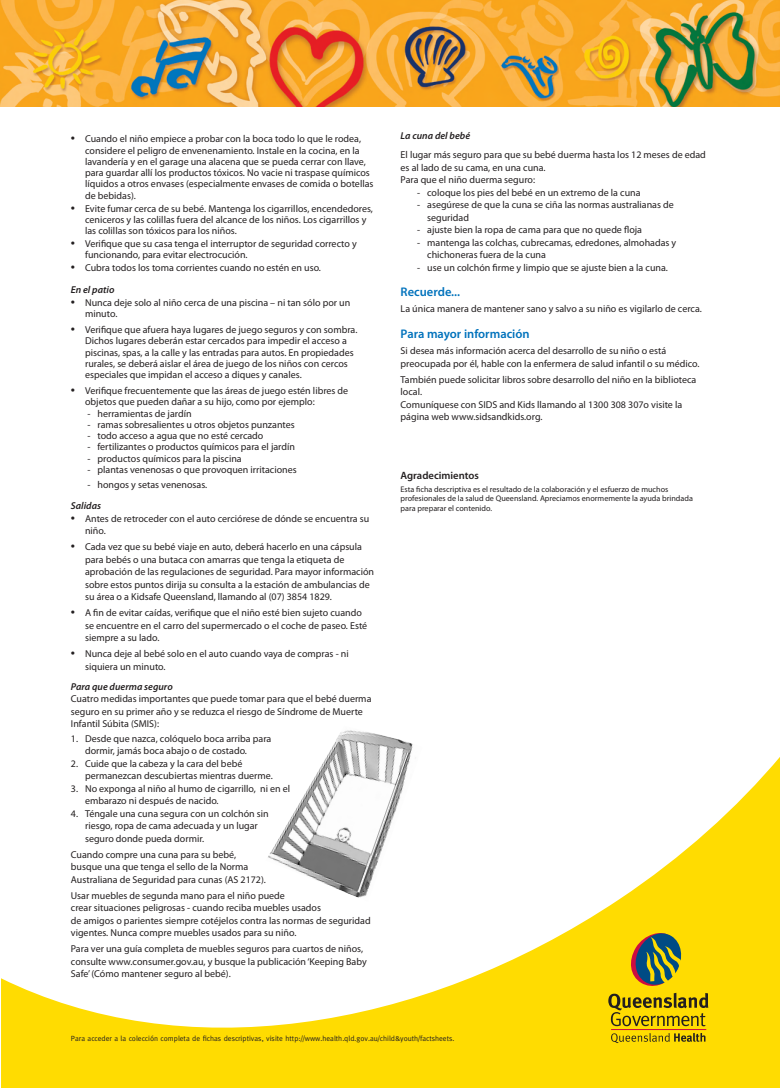
<style>
.page{position:relative;width:780px;height:1088px;background:#fff}
.page>*{position:absolute;margin:0;border:0;box-sizing:border-box;transform-origin:0 0}
.Head_-_Language{font:600 12.5px "Myriad Pro";color:#0072bc}
.Head_-_Language-2{font:600 10.62px "Myriad Pro";color:#231f20}
.Head_-_Language-3{font:10px/12.5px "Myriad Pro";color:#231f20}
.BodyText_-_italic_su{font:10px/11.2px "Myriad Pro";color:#231f20}
.Body_Text_-_Head{font:italic 600 10px "Myriad Pro";color:#231f20}
.BodyText_-_italic_su-2{font:italic 600 10px "Myriad Pro";color:#231f20}
.Head_-_Language-4{font:italic 600 10px "Myriad Pro";color:#231f20}
.Head_-_Language-5{font:8.12px/9.4px "Myriad Pro";color:#231f20}
.t1{font:7.5px "Meta";color:#231f20}
.s1{font-size:15px}
</style>
<div class="page">
<svg style="left:1px;top:757px;width:779px;height:331px"></svg>
<img style="left:0;top:0;width:779px;height:106px">
<svg style="left:611px;top:1033px;width:94px;height:10px"></svg>
<hr style="left:611px;top:1029px;width:95px;height:1px;background:#cd0d40">
<svg style="left:608px;top:932px;width:100px;height:94px;background:#c1ad18"></svg>
<img style="left:266px;top:730px;width:156px;height:172px">
<p class="Head_-_Language-3" style="left:85px;top:133px;width:290px;line-height:11.2px;text-indent:-14px"><span class="s1">•</span> Cuando el niño empiece a probar con la boca todo lo que le rodea, considere el peligro de envenenamiento. Instale en la cocina, en la lavandería y en el garage una alacena que se pueda cerrar con llave, para guardar allí los productos tóxicos. No vacie ni traspase químicos líquidos a otros envases (especialmente envases de comida o botellas de bebidas).</p>
<p class="Head_-_Language-3" style="left:85px;top:202px;width:289px;line-height:11.2px;text-indent:-14px"><span class="s1">•</span> Evite fumar cerca de su bebé. Mantenga los cigarrillos, encendedores, ceniceros y las colillas fuera del alcance de los niños. Los cigarrillos y las colillas son tóxicos para los niños.</p>
<p class="Head_-_Language-3" style="left:85px;top:238px;width:273px;line-height:11.2px;text-indent:-14px"><span class="s1">•</span> Verifique que su casa tenga el interruptor de seguridad correcto y funcionando, para evitar electrocución.</p>
<p class="Head_-_Language-3" style="left:71px;top:262px;width:251px"><span class="s1">•</span> Cubra todos los toma corrientes cuando no estén en uso.</p>
<p class="BodyText_-_italic_su-2" style="left:71px;top:284px;width:45px">En el patio</p>
<p class="BodyText_-_italic_su" style="left:85px;top:297px;width:267px;text-indent:-14px"><span class="s1">•</span> Nunca deje solo al niño cerca de una piscina – ni tan sólo por un minuto.</p>
<p class="BodyText_-_italic_su" style="left:85px;top:324px;width:274px;text-indent:-14px"><span class="s1">•</span> Verifique que afuera haya lugares de juego seguros y con sombra.<br>Dichos lugares deberán estar cercados para impedir el acceso a piscinas, spas, a la calle y las entradas para autos. En propiedades rurales, se deberá aislar el área de juego de los niños con cercos especiales que impidan el acceso a diques y canales.</p>
<p class="BodyText_-_italic_su" style="left:85px;top:385px;width:265px;text-indent:-14px"><span class="s1">•</span> Verifique frecuentemente que las áreas de juego estén libres de objetos que pueden dañar a su hijo, como por ejemplo:</p>
<p class="BodyText_-_italic_su" style="left:87px;top:407px;width:106px">- herramientas de jardín</p>
<p class="BodyText_-_italic_su" style="left:87px;top:419px;width:209px">- ramas sobresalientes u otros objetos punzantes</p>
<p class="BodyText_-_italic_su" style="left:87px;top:430px;width:177px">- todo acceso a agua que no esté cercado</p>
<p class="BodyText_-_italic_su" style="left:87px;top:441px;width:209px">- fertilizantes o productos químicos para el jardín</p>
<p class="BodyText_-_italic_su" style="left:87px;top:452px;width:156px">- productos químicos para la piscina</p>
<p class="BodyText_-_italic_su" style="left:87px;top:464px;width:211px">- plantas venenosas o que provoquen irritaciones</p>
<p class="BodyText_-_italic_su" style="left:87px;top:479px;width:121px">- hongos y setas venenosas.</p>
<p class="BodyText_-_italic_su-2" style="left:71px;top:499px;width:32px">Salidas</p>
<p class="Head_-_Language-3" style="left:85px;top:512px;width:286px;text-indent:-14px"><span class="s1">•</span> Antes de retroceder con el auto cerciórese de dónde se encuentra su niño.</p>
<p class="Head_-_Language-3" style="left:85px;top:540px;width:290px;text-indent:-14px"><span class="s1">•</span> Cada vez que su bebé viaje en auto, deberá hacerlo en una cápsula para bebés o una butaca con amarras que tenga la etiqueta de aprobación de las regulaciones de seguridad. Para mayor información sobre estos puntos dirija su consulta a la estación de ambulancias de su área o a Kidsafe Queensland, llamando al (07) 3854 1829.</p>
<p class="Head_-_Language-3" style="left:85px;top:606px;width:284px;text-indent:-14px"><span class="s1">•</span> A fin de evitar caídas, verifique que el niño esté bien sujeto cuando se encuentre en el carro del supermercado o el coche de paseo. Esté siempre a su lado.</p>
<p class="Head_-_Language-3" style="left:85px;top:647px;width:265px;text-indent:-14px"><span class="s1">•</span> Nunca deje al bebé solo en el auto cuando vaya de compras - ni siquiera un minuto.</p>
<p class="Body_Text_-_Head" style="left:71px;top:680px;width:103px">Para que duerma seguro</p>
<p class="Head_-_Language-3" style="left:71px;top:693px;width:302px">Cuatro medidas importantes que puede tomar para que el bebé duerma seguro en su primer año y se reduzca el riesgo de Síndrome de Muerte<br>Infantil Súbita (SMIS):</p>
<p class="Head_-_Language-3" style="left:85px;top:732px;width:188px;text-indent:-14px">1. Desde que nazca, colóquelo boca arriba para dormir, jamás boca abajo o de costado.</p>
<p class="Head_-_Language-3" style="left:85px;top:757px;width:189px;text-indent:-14px">2. Cuide que la cabeza y la cara del bebé permanezcan descubiertas mientras duerme.</p>
<p class="Head_-_Language-3" style="left:85px;top:782px;width:207px;text-indent:-14px">3. No exponga al niño al humo de cigarrillo, ni en el embarazo ni después de nacido.</p>
<p class="Head_-_Language-3" style="left:85px;top:807px;width:185px;text-indent:-14px">4. Téngale una cuna segura con un colchón sin riesgo, ropa de cama adecuada y un lugar seguro donde pueda dormir.</p>
<p class="Head_-_Language-3" style="left:71px;top:848px;width:197px">Cuando compre una cuna para su bebé, busque una que tenga el sello de la Norma<br>Australiana de Seguridad para cunas (AS 2172).</p>
<p class="Head_-_Language-3" style="left:71px;top:889px;width:301px">Usar muebles de segunda mano para el niño puede<br>crear situaciones peligrosas - cuando reciba muebles usados<br>de amigos o parientes siempre cotéjelos contra las normas de seguridad vigentes. Nunca compre muebles usados para su niño.</p>
<p class="Head_-_Language-3" style="left:71px;top:942px;width:297px">Para ver una guía completa de muebles seguros para cuartos de niños, consulte www.consumer.gov.au, y busque la publicación ‘Keeping Baby<br>Safe’ (Cómo mantener seguro al bebé).</p>
<p class="Head_-_Language-4" style="left:400px;top:129px;width:71px">La cuna del bebé</p>
<p class="Head_-_Language-3" style="left:400px;top:148px;width:307px">El lugar más seguro para que su bebé duerma hasta los 12 meses de edad es al lado de su cama, en una cuna.</p>
<p class="Head_-_Language-3" style="left:400px;top:173px;width:136px">Para que el niño duerma seguro:</p>
<p class="Head_-_Language-3" style="left:417px;top:186px;width:225px">- coloque los pies del bebé en un extremo de la cuna</p>
<p class="Head_-_Language-3" style="left:427px;top:198px;width:248px;text-indent:-10px">- asegúrese de que la cuna se ciña las normas australianas de seguridad</p>
<p class="Head_-_Language-3" style="left:417px;top:223px;width:226px">- ajuste bien la ropa de cama para que no quede floja</p>
<p class="Head_-_Language-3" style="left:427px;top:236px;width:250px;text-indent:-10px">- mantenga las colchas, cubrecamas, edredones, almohadas y chichoneras fuera de la cuna</p>
<p class="Head_-_Language-3" style="left:417px;top:261px;width:252px">- use un colchón firme y limpio que se ajuste bien a la cuna.</p>
<p class="Head_-_Language" style="left:400px;top:284px;width:61px">Recuerde...</p>
<p class="Head_-_Language-3" style="left:400px;top:303px;width:303px">La única manera de mantener sano y salvo a su niño es vigilarlo de cerca.</p>
<p class="Head_-_Language" style="left:400px;top:326px;width:131px">Para mayor información</p>
<p class="Head_-_Language-3" style="left:400px;top:344px;width:300px">Si desea más información acerca del desarrollo de su niño o está preocupada por él, hable con la enfermera de salud infantil o su médico.</p>
<p class="Head_-_Language-3" style="left:400px;top:373px;width:297px">También puede solicitar libros sobre desarrollo del niño en la biblioteca local.</p>
<p class="Head_-_Language-3" style="left:400px;top:398px;width:283px">Comuníquese con SIDS and Kids llamando al 1300 308 307o visite la página web www.sidsandkids.org.</p>
<p class="Head_-_Language-2" style="left:400px;top:469px;width:80px">Agradecimientos</p>
<p class="Head_-_Language-5" style="left:400px;top:484px;width:294px">Esta ficha descriptiva es el resultado de la colaboración y el esfuerzo de muchos profesionales de la salud de Queensland. Apreciamos enormemente la ayuda brindada para preparar el contenido.</p>
<p class="t1" style="left:71px;top:1034px;width:385px">Para acceder a la colección completa de fichas descriptivas, visite http://www.health.qld.gov.au/child&amp;youth/factsheets.</p>
</div>
